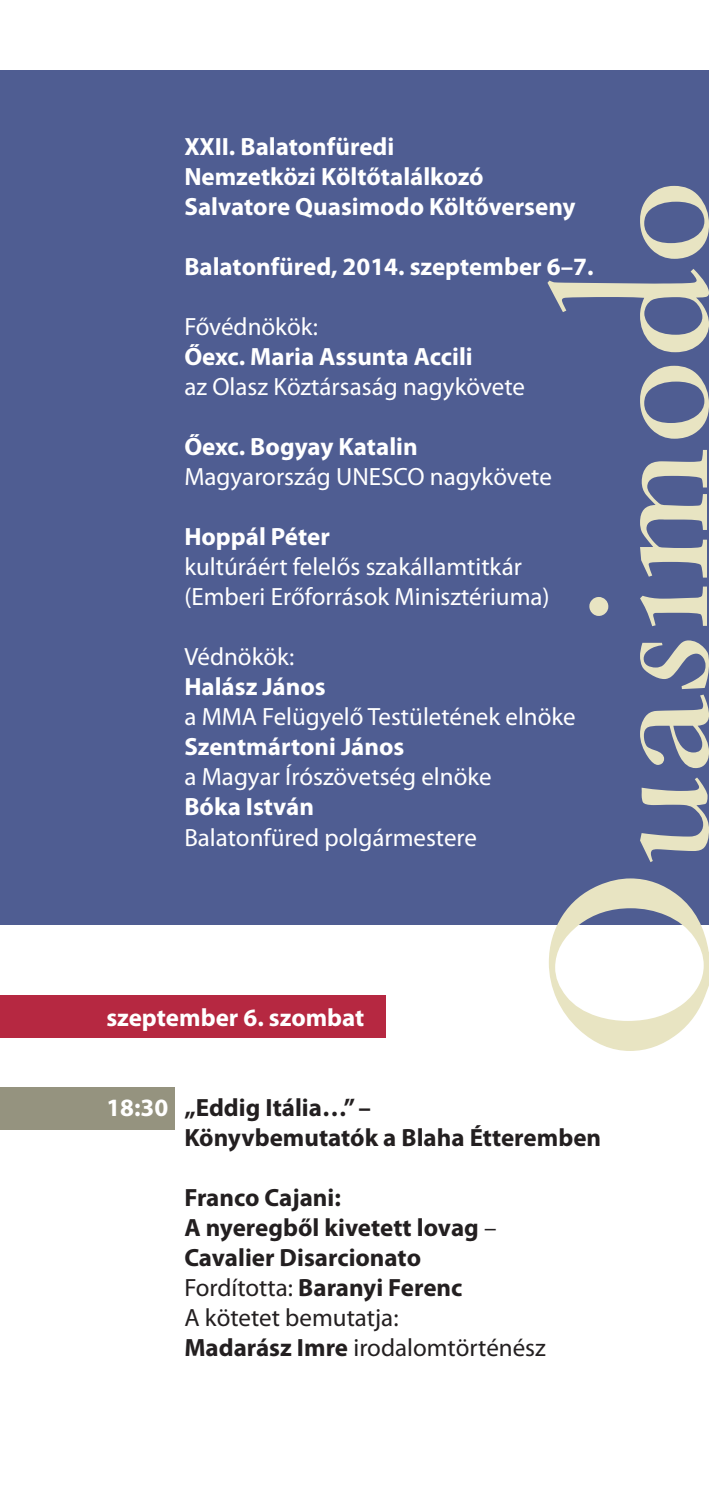
<style>
.page{position:relative;width:709px;height:1489px;background:#fff}
.page>*{position:absolute;margin:0;border:0;box-sizing:border-box;transform-origin:0 0}
.t1{font:231px "Nicolas Coc TEE";color:#e8e4c2}
.t2{font:25px/30px "Myriad Pro";color:#fff}
.t3{font:700 25px/30px "Myriad Pro";color:#fff}
.t4{font:700 25px/30px "Myriad Pro";color:#231f20}
.s1{color:#fff}
.s2{font-weight:400}
</style>
<div class="page">
<div style="left:0;top:70px;width:709px;height:855px;background:#4f5d92"></div>
<div style="left:0;top:994px;width:385px;height:43px;background:#b62841"></div>
<div style="left:0;top:1087px;width:174px;height:42px;background:#95937f"></div>
<p class="t3" style="left:184px;top:131px;width:393px">XXII. Balatonfüredi<br>Nemzetközi Költőtalálkozó<br>Salvatore Quasimodo Költőverseny</p>
<p class="t3" style="left:184px;top:251px;width:411px">Balatonfüred, 2014. szeptember 6–7.</p>
<p class="t2" style="left:184px;top:311px;width:135px">Fővédnökök:</p>
<p class="t3" style="left:184px;top:341px;width:290px">Őexc. Maria Assunta Accili</p>
<p class="t2" style="left:184px;top:371px;width:342px">az Olasz Köztársaság nagykövete</p>
<p class="t3" style="left:184px;top:431px;width:235px">Őexc. Bogyay Katalin</p>
<p class="t2" style="left:184px;top:461px;width:369px">Magyarország UNESCO nagykövete</p>
<p class="t3" style="left:184px;top:521px;width:147px">Hoppál Péter</p>
<p class="t2" style="left:184px;top:551px;width:367px">kultúráért felelős szakállamtitkár (Emberi Erőforrások Minisztériuma)</p>
<p class="t2" style="left:184px;top:641px;width:111px">Védnökök:</p>
<p class="t3" style="left:184px;top:671px;width:143px">Halász János</p>
<p class="t2" style="left:184px;top:701px;width:393px">a MMA Felügyelő Testületének elnöke</p>
<p class="t3" style="left:184px;top:731px;width:221px">Szentmártoni János</p>
<p class="t2" style="left:184px;top:761px;width:309px">a Magyar Írószövetség elnöke</p>
<p class="t3" style="left:184px;top:791px;width:131px">Bóka István</p>
<p class="t2" style="left:184px;top:821px;width:294px">Balatonfüred polgármestere</p>
<h1 class="t1" style="left:508px;top:1060px;width:883px;rotate:-90deg">Quasimodo</h1>
<p class="t3" style="left:106px;top:1001px;width:259px">szeptember 6. szombat</p>
<p class="t4" style="left:184px;top:1091px;width:418px;text-indent:-78px"><span class="s1">18:30</span> „Eddig Itália…” –<br>Könyvbemutatók a Blaha Étteremben</p>
<p class="t4" style="left:184px;top:1181px;width:363px">Franco Cajani:<br>A nyeregből kivetett lovag <span class="s2">–<br></span>Cavalier Disarcionato<br><span class="s2">Fordította:</span> Baranyi Ferenc<br><span class="s2">A kötetet bemutatja:<br></span>Madarász Imre <span class="s2">irodalomtörténész</span></p>
</div>
